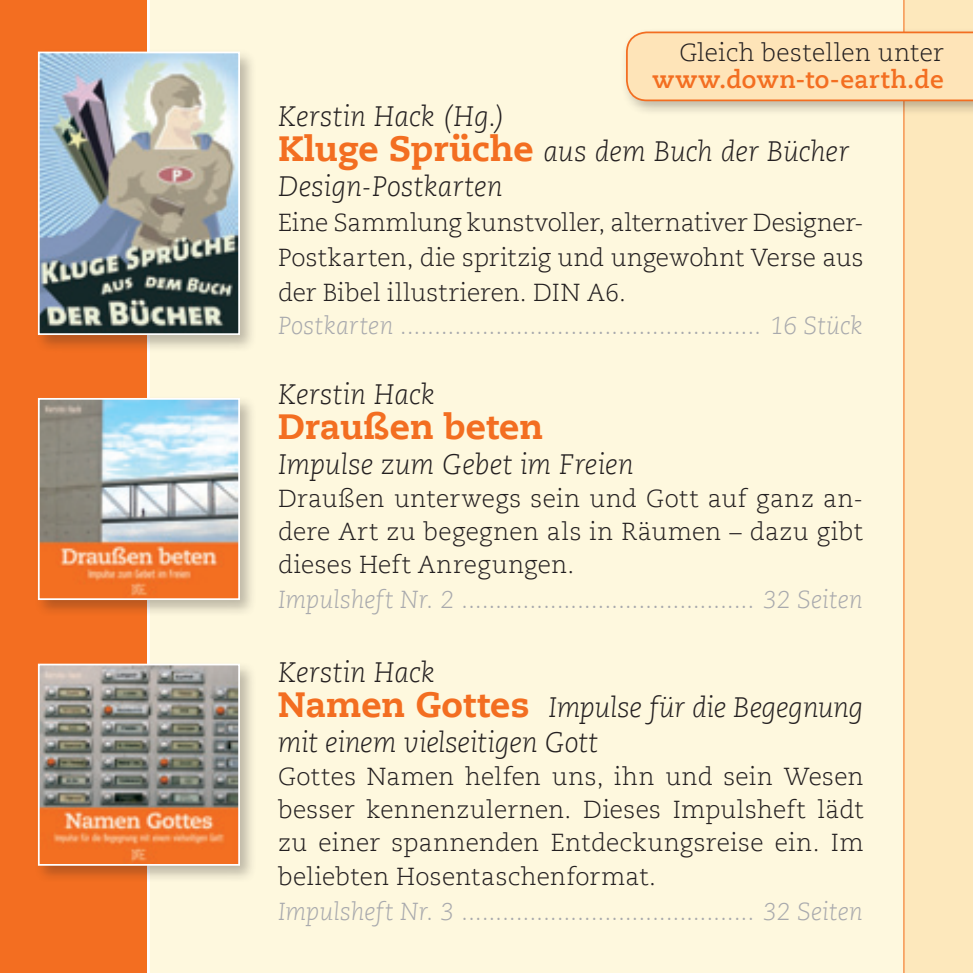
<style>
.page{position:relative;width:973px;height:973px;background:#fff}
.page>*{position:absolute;margin:0;border:0;box-sizing:border-box;transform-origin:0 0}
.t1{font:800 35px "Caecilia LT";color:#f36e21}
.t2{font:italic 300 28px/34.6px "Caecilia LT";letter-spacing:-.005em;color:#231f20}
.t3{font:300 24.5px/33.2px "Caecilia LT";letter-spacing:.015em;color:#231f20;text-align:justify}
.t4{font:italic 300 24.5px "Caecilia LT";letter-spacing:.005em;color:#a8a9ad}
.t5{font:700 24.5px "Caecilia LT";letter-spacing:.025em;color:#f36e21}
.s1{font-weight:800;font-style:normal;font-size:35px;color:#f36e21}
</style>
<div class="page">
<div style="left:0;top:0;width:972px;height:972px;background:#fef8de"></div>
<div style="left:903px;top:0;width:69px;height:972px;background:#fde8bc"></div>
<hr style="left:903px;top:0;width:1px;height:972px;background:#f36e21">
<hr style="left:146px;top:0;width:4px;height:972px;background:#fff">
<div style="left:0;top:0;width:147px;height:972px;background:#f36e21"></div>
<div style="left:34px;top:48px;width:223px;height:304px;background:#231f20;opacity:.3"></div>
<img style="left:37px;top:51px;width:204px;height:285px">
<div style="left:34px;top:659px;width:223px;height:223px;background:#231f20;opacity:.3"></div>
<svg style="left:37px;top:662px;width:204px;height:204px;background:#ad8b73"></svg>
<div style="left:34px;top:394px;width:223px;height:223px;background:#231f20;opacity:.3"></div>
<svg style="left:37px;top:397px;width:204px;height:203px;background:#c3ac9b"></svg>
<div style="left:620px;top:26px;width:352px;height:90px;background:#231f20;opacity:.3"></div>
<div style="left:626px;top:32px;width:346px;height:69px;background:#fee4b8"></div>
<p class="t3" style="left:679px;top:37px;width:266px">Gleich bestellen unter</p>
<p class="t5" style="left:652px;top:65px;width:292px">www.down-to-earth.de</p>
<p class="t2" style="left:278px;top:100px;width:572px">Kerstin Hack (Hg.)<br><span class="s1">Kluge Sprüche</span> aus dem Buch der Bücher<br>Design-Postkarten</p>
<p class="t3" style="left:278px;top:205px;width:587px;line-height:35px">Eine Sammlung kunstvoller, alternativer Designer-Postkarten, die spritzig und ungewohnt Verse aus der Bibel illustrieren. DIN A6.</p>
<p class="t4" style="left:278px;top:311px;width:586px">Postkarten ..................................................... 16 Stück</p>
<p class="t2" style="left:278px;top:377px;width:158px">Kerstin Hack</p>
<h1 class="t1" style="left:278px;top:405px;width:267px">Draußen beten</h1>
<p class="t2" style="left:278px;top:447px;width:357px">Impulse zum Gebet im Freien</p>
<p class="t3" style="left:278px;top:482px;width:586px">Draußen unterwegs sein und Gott auf ganz an&shy;dere Art zu begegnen als in Räumen – dazu gibt dieses Heft Anregungen.</p>
<p class="t4" style="left:278px;top:586px;width:586px">Impulsheft Nr. 2 ........................................... 32 Seiten</p>
<p class="t2" style="left:278px;top:655px;width:587px">Kerstin Hack<br><span class="s1">Namen Gottes</span> Impulse für die Begegnung mit einem vielseitigen Gott</p>
<p class="t3" style="left:278px;top:760px;width:587px">Gottes Namen helfen uns, ihn und sein Wesen besser kennenzulernen. Dieses Impulsheft lädt zu einer spannenden Entdeckungsreise ein. Im beliebten Hosentaschenformat.</p>
<p class="t4" style="left:278px;top:897px;width:586px">Impulsheft Nr. 3 ........................................... 32 Seiten</p>
</div>
